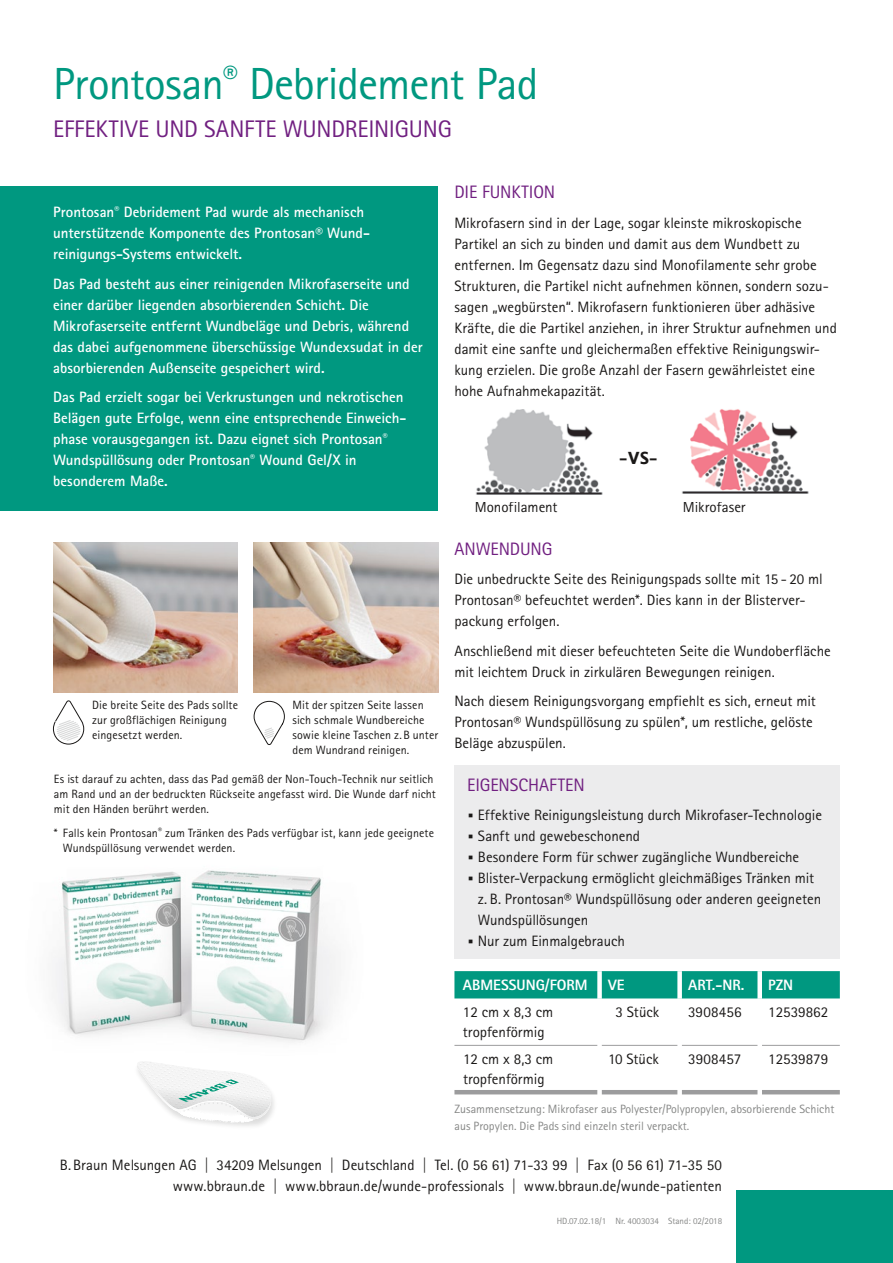
<style>
.page{position:relative;width:893px;height:1263px;background:#fff}
.page>*{position:absolute;margin:0;border:0;box-sizing:border-box;transform-origin:0 0}
.t1{font:45px "Rotis Sans Serif Pro";letter-spacing:-.02em;color:#009880}
.t2{font:24px "Rotis Sans Serif Pro";letter-spacing:-.01em;color:#712081}
.t3{font:18px "Rotis Sans Serif Pro";letter-spacing:-.01em;color:#712081}
.t4{font:700 18px "Rotis Sans Serif Pro";color:#1a1817}
.t5{font:15px/21px "Rotis Sans Serif Pro";letter-spacing:-.005em;color:#1a1817}
.t6{font:700 15px/21px "Rotis Sans Serif Pro";color:#fff}
.t7{font:800 15px "Rotis Sans Serif Pro";color:#fff}
.t8{font:12px/15px "Rotis Sans Serif Pro";letter-spacing:.005em;color:#1a1817}
.t9{font:12px/16.5px "Rotis Sans Serif Pro";color:#868786}
.t10{font:9px "Rotis Sans Serif W1 G";color:#868786}
.s1{font-weight:800;font-size:25.5px}
.s2{font-weight:800;font-size:30px}
</style>
<div class="page">
<div style="left:0;top:186px;width:438px;height:324px;background:#009880"></div>
<div style="left:454px;top:971px;width:386px;height:27px;background:#009880"></div>
<div style="left:597px;top:971px;width:5px;height:27px;background:#fff"></div>
<div style="left:677px;top:971px;width:5px;height:27px;background:#fff"></div>
<div style="left:757px;top:971px;width:5px;height:27px;background:#fff"></div>
<hr style="left:454px;top:1045px;width:143px;height:1px;background:#9c9c9d">
<hr style="left:602px;top:1045px;width:75px;height:1px;background:#9c9c9d">
<hr style="left:682px;top:1045px;width:75px;height:1px;background:#9c9c9d">
<hr style="left:762px;top:1045px;width:78px;height:1px;background:#9c9c9d">
<hr style="left:454px;top:1090px;width:143px;height:4px;background:#9c9c9d">
<hr style="left:602px;top:1090px;width:75px;height:4px;background:#9c9c9d">
<hr style="left:682px;top:1090px;width:75px;height:4px;background:#9c9c9d">
<hr style="left:762px;top:1090px;width:78px;height:4px;background:#9c9c9d">
<div style="left:737px;top:1191px;width:156px;height:72px;background:#009880"></div>
<img style="left:682px;top:409px;width:127px;height:85px">
<img style="left:476px;top:409px;width:127px;height:86px">
<div style="left:454px;top:765px;width:386px;height:194px;background:#ececed"></div>
<img style="left:55px;top:870px;width:281px;height:172px">
<img style="left:53px;top:542px;width:185px;height:150px">
<img style="left:254px;top:542px;width:184px;height:150px">
<svg style="left:53px;top:700px;width:31px;height:45px"></svg>
<svg style="left:254px;top:701px;width:31px;height:44px"></svg>
<img style="left:193px;top:1121px;width:73px;height:5px">
<svg style="left:137px;top:1062px;width:137px;height:59px"></svg>
<h1 class="t1" style="left:53px;top:57px;width:487px">Prontosan<sup>®</sup> Debridement Pad</h1>
<h2 class="t2" style="left:53px;top:114px;width:400px">Effektive und sanfte Wundreinigung</h2>
<p class="t6" style="left:53px;top:202px;width:319px">Prontosan<sup>®</sup> Debridement Pad wurde als mechanisch unterstützende Komponente des Prontosan® Wund&shy;reinigungs-Systems entwickelt.</p>
<p class="t6" style="left:53px;top:273px;width:371px">Das Pad besteht aus einer reinigenden Mikrofaserseite und einer darüber liegenden absorbierenden Schicht. Die Mikrofaserseite entfernt Wundbeläge und Debris, während das dabei aufgenommene überschüssige Wundexsudat in der absorbierenden Außenseite gespeichert wird.</p>
<p class="t6" style="left:53px;top:387px;width:354px">Das Pad erzielt sogar bei Verkrustungen und nekrotischen Belägen gute Erfolge, wenn eine entsprechende Einweich&shy;phase vorausgegangen ist. Dazu eignet sich Prontosan<sup>® </sup>Wundspüllösung oder Prontosan<sup>®</sup> Wound Gel/X in besonderem Maße.</p>
<p class="t8" style="left:92px;top:698px;width:147px">Die breite Seite des Pads sollte zur großflächigen Reinigung eingesetzt werden.</p>
<p class="t8" style="left:292px;top:698px;width:147px">Mit der spitzen Seite lassen sich schmale Wundbereiche sowie kleine Taschen z.B unter dem Wundrand reinigen.</p>
<p class="t8" style="left:54px;top:771px;width:383px">Es ist darauf zu achten, dass das Pad gemäß der Non-Touch-Technik nur seitlich am Rand und an der bedruckten Rückseite angefasst wird. Die Wunde darf nicht mit den Händen berührt werden.</p>
<p class="t8" style="left:63px;top:825px;width:373px;text-indent:-9px">* Falls kein Prontosan<sup>®</sup> zum Tränken des Pads verfügbar ist, kann jede geeignete<br>Wundspüllösung verwendet werden.</p>
<p class="t3" style="left:454px;top:182px;width:102px">DIE funktion</p>
<p class="t5" style="left:454px;top:212px;width:384px">Mikrofasern sind in der Lage, sogar kleinste mikroskopische Partikel an sich zu binden und damit aus dem Wundbett zu entfernen. I m Gegensatz dazu sind Monofilamente sehr grobe Strukturen, die Partikel nicht aufnehmen können, sondern sozu&shy;sagen „wegbürsten“. Mikrofasern funktionieren über adhäsive Kräfte, die die Partikel anziehen, in ihrer Struktur aufnehmen und damit eine sanfte und gleichermaßen effektive Reinigungswir&shy;kung erzielen. Die große Anzahl der Fasern gewährleistet eine hohe Aufnahmekapazität.</p>
<p class="t4" style="left:619px;top:447px;width:38px">- <span class="s1">VS</span>-</p>
<p class="t5" style="left:475px;top:496px;width:84px">Monofilament</p>
<p class="t5" style="left:683px;top:496px;width:64px">Mikrofaser</p>
<p class="t3" style="left:454px;top:538px;width:99px">Anwendung</p>
<p class="t5" style="left:454px;top:569px;width:370px">Die unbedruckte Seite des Reinigungspads sollte mit 15 - 20 ml<br>Prontosan® befeuchtet werden*. Dies kann in der Blisterver&shy;packung erfolgen.</p>
<p class="t5" style="left:454px;top:640px;width:378px">Anschließend mit dieser befeuchteten Seite die Wundoberfläche mit leichtem Druck in zirkulären Bewegungen reinigen.</p>
<p class="t5" style="left:454px;top:691px;width:363px">Nach diesem Reinigungsvorgang empfiehlt es sich, erneut mit<br>Prontosan® Wundspüllösung zu spülen*, um restliche, gelöste<br>Beläge abzuspülen.</p>
<p class="t3" style="left:467px;top:774px;width:119px">Eigenschaften</p>
<p class="t5" style="left:467px;top:805px;width:356px"><span class="s2">·</span> Effektive Reinigungsleistung durch Mikrofaser-Technologie</p>
<p class="t5" style="left:467px;top:826px;width:174px"><span class="s2">·</span> Sanft und gewebeschonend</p>
<p class="t5" style="left:467px;top:847px;width:334px"><span class="s2">·</span> Besondere Form für schwer zugängliche Wundbereiche</p>
<p class="t5" style="left:467px;top:868px;width:348px"><span class="s2">·</span> Blister-Verpackung ermöglicht gleichmäßiges Tränken mit</p>
<p class="t5" style="left:478px;top:889px;width:345px">z. B. Prontosan® Wundspüllösung oder anderen geeigneten</p>
<p class="t5" style="left:478px;top:910px;width:112px">Wundspüllösungen</p>
<p class="t5" style="left:467px;top:931px;width:159px"><span class="s2">·</span> Nur zum Einmalgebrauch</p>
<p class="t7" style="left:463px;top:975px;width:126px">ABMESSUNG/FORM</p>
<p class="t7" style="left:608px;top:975px;width:16px">VE</p>
<p class="t7" style="left:688px;top:975px;width:58px">ART.-NR.</p>
<p class="t7" style="left:768px;top:975px;width:24px">PZN</p>
<p class="t5" style="left:463px;top:1003px;width:92px;line-height:19.5px">12 cm x 8,3 cm tropfenförmig</p>
<p class="t5" style="left:616px;top:1002px;width:45px">3 Stück</p>
<p class="t5" style="left:688px;top:1002px;width:55px">3908456</p>
<p class="t5" style="left:768px;top:1002px;width:61px">12539862</p>
<p class="t5" style="left:463px;top:1049px;width:92px;line-height:19.5px">12 cm x 8,3 cm tropfenförmig</p>
<p class="t5" style="left:608px;top:1049px;width:52px">10 Stück</p>
<p class="t5" style="left:688px;top:1049px;width:55px">3908457</p>
<p class="t5" style="left:768px;top:1049px;width:61px">12539879</p>
<p class="t9" style="left:454px;top:1101px;width:381px">Zusammensetzung: Mikrofaser aus Polyester/Polypropylen, absorbierende Schicht aus Propylen. Die Pads sind einzeln steril verpackt.</p>
<p class="t5" style="left:173px;top:1154px;width:551px;text-align:right">| 34209 Melsungen | Deutschland | Tel. (0 56 61) 71-33 99 | Fax (0 56 61) 71-35 50 www.bbraun.de | www.bbraun.de/wunde-professionals | www.bbraun.de/wunde-patienten</p>
<p class="t5" style="left:60px;top:1154px;width:127px">B.Braun Melsungen AG</p>
<p class="t10" style="left:557px;top:1215px;width:167px">HD.07.02.18/1 Nr. 4003034 Stand: 02/2018</p>
</div>
